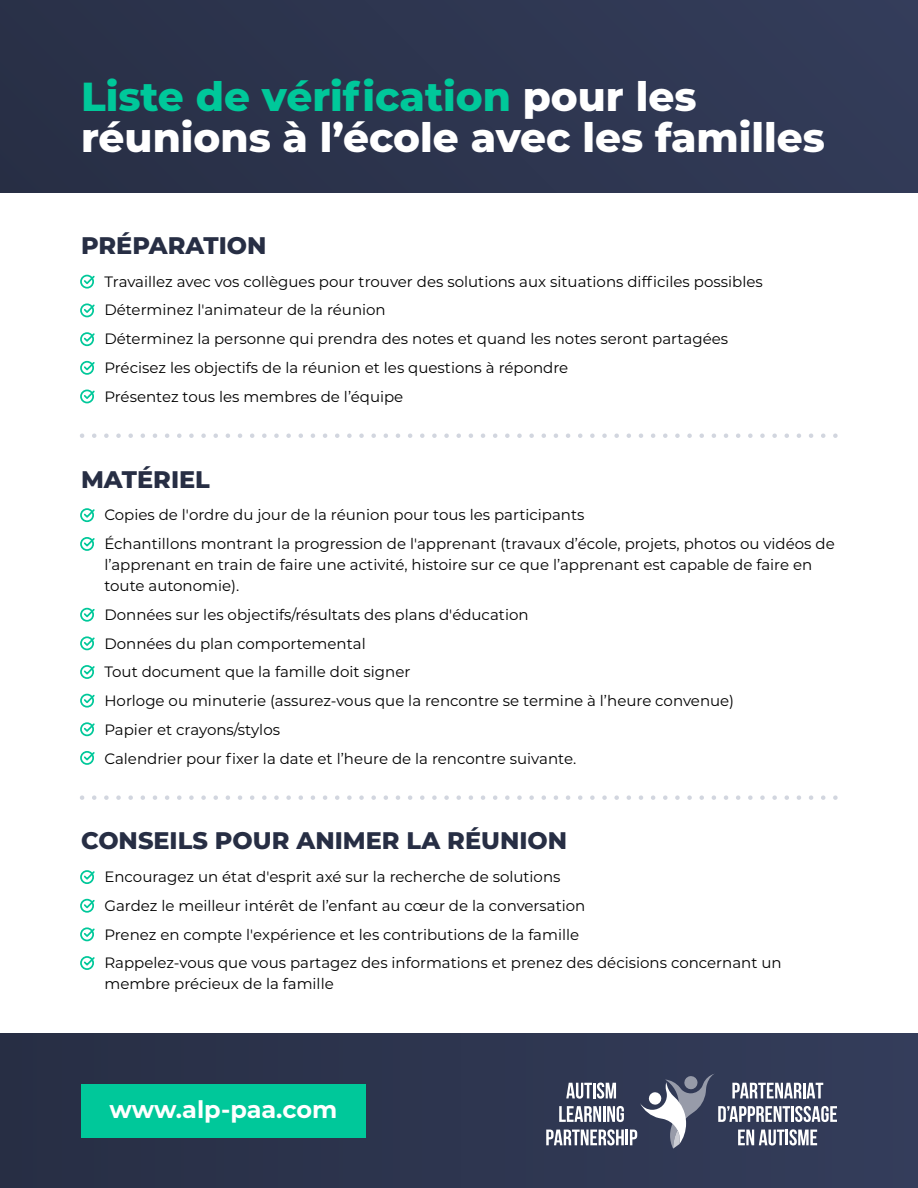
<style>
.page{position:relative;width:918px;height:1188px;background:#fff}
.page>*{position:absolute;margin:0;border:0;box-sizing:border-box;transform-origin:0 0}
.t1{font:800 40.5px/40.5px "Montserrat";color:#fff}
.t2{font:800 24px "Montserrat";color:#272e44}
.t3{font:700 24px "Montserrat";letter-spacing:-.005em;color:#fff}
.t4{font:15px/28.8px "Montserrat";color:#000}
.s1{color:#00c89a}
</style>
<div class="page">
<div style="left:0;top:0;width:918px;height:192px;background:#2d354f"></div>
<div style="left:0;top:1033px;width:918px;height:155px;background:#2d354f"></div>
<div style="left:81px;top:1084px;width:285px;height:54px;background:#00c89a"></div>
<svg style="left:546px;top:1074px;width:291px;height:75px"></svg>
<svg style="left:82px;top:433px;width:755px;height:5px"></svg>
<svg style="left:82px;top:795px;width:755px;height:5px"></svg>
<div style="left:80px;top:275px;width:14px;height:14px;border:2px solid #00c89a;border-radius:50%"></div>
<svg style="left:82px;top:274px;width:13px;height:12px"></svg>
<div style="left:80px;top:303px;width:14px;height:14px;border:2px solid #00c89a;border-radius:50%"></div>
<svg style="left:82px;top:303px;width:13px;height:12px"></svg>
<div style="left:80px;top:332px;width:14px;height:14px;border:2px solid #00c89a;border-radius:50%"></div>
<svg style="left:82px;top:332px;width:13px;height:11px"></svg>
<div style="left:80px;top:361px;width:14px;height:14px;border:2px solid #00c89a;border-radius:50%"></div>
<svg style="left:82px;top:360px;width:13px;height:12px"></svg>
<div style="left:80px;top:390px;width:14px;height:13px;border:2px solid #00c89a;border-radius:50%"></div>
<svg style="left:82px;top:389px;width:13px;height:12px"></svg>
<div style="left:80px;top:508px;width:14px;height:14px;border:2px solid #00c89a;border-radius:50%"></div>
<svg style="left:82px;top:508px;width:13px;height:11px"></svg>
<div style="left:80px;top:537px;width:14px;height:14px;border:2px solid #00c89a;border-radius:50%"></div>
<svg style="left:82px;top:537px;width:13px;height:11px"></svg>
<div style="left:80px;top:608px;width:14px;height:14px;border:2px solid #00c89a;border-radius:50%"></div>
<svg style="left:82px;top:607px;width:13px;height:12px"></svg>
<div style="left:80px;top:636px;width:14px;height:14px;border:2px solid #00c89a;border-radius:50%"></div>
<svg style="left:82px;top:636px;width:13px;height:12px"></svg>
<div style="left:80px;top:665px;width:14px;height:14px;border:2px solid #00c89a;border-radius:50%"></div>
<svg style="left:82px;top:665px;width:13px;height:11px"></svg>
<div style="left:80px;top:694px;width:14px;height:14px;border:2px solid #00c89a;border-radius:50%"></div>
<svg style="left:82px;top:693px;width:13px;height:12px"></svg>
<div style="left:80px;top:722px;width:14px;height:14px;border:2px solid #00c89a;border-radius:50%"></div>
<svg style="left:82px;top:722px;width:13px;height:11px"></svg>
<div style="left:80px;top:751px;width:14px;height:14px;border:2px solid #00c89a;border-radius:50%"></div>
<svg style="left:82px;top:751px;width:13px;height:11px"></svg>
<div style="left:80px;top:870px;width:14px;height:14px;border:2px solid #00c89a;border-radius:50%"></div>
<svg style="left:82px;top:870px;width:13px;height:11px"></svg>
<div style="left:80px;top:899px;width:14px;height:14px;border:2px solid #00c89a;border-radius:50%"></div>
<svg style="left:82px;top:898px;width:13px;height:12px"></svg>
<div style="left:80px;top:927px;width:14px;height:14px;border:2px solid #00c89a;border-radius:50%"></div>
<svg style="left:82px;top:927px;width:13px;height:12px"></svg>
<div style="left:80px;top:956px;width:14px;height:14px;border:2px solid #00c89a;border-radius:50%"></div>
<svg style="left:82px;top:956px;width:13px;height:11px"></svg>
<h1 class="t1" style="left:81px;top:74px;width:746px"><span class="s1">Liste de vérification</span> pour les réunions à l’école avec les familles</h1>
<h2 class="t2" style="left:81px;top:228px;width:187px">PRÉPARATION</h2>
<p class="t4" style="left:104px;top:266px;width:660px">Travaillez avec vos collègues pour trouver des solutions aux situations difficiles possibles Déterminez l'animateur de la réunion<br>Déterminez la personne qui prendra des notes et quand les notes seront partagées Précisez les objectifs de la réunion et les questions à répondre<br>Présentez tous les membres de l’équipe</p>
<h2 class="t2" style="left:81px;top:461px;width:130px">MATÉRIEL</h2>
<p class="t4" style="left:104px;top:500px;width:732px">Copies de l'ordre du jour de la réunion pour tous les participants<br>Échantillons montrant la progression de l'apprenant (travaux d’école, projets, photos ou vidéos de</p>
<p class="t4" style="left:104px;top:554px;width:709px;line-height:21px">l’apprenant en train de faire une activité, histoire sur ce que l’apprenant est capable de faire en toute autonomie).</p>
<p class="t4" style="left:104px;top:599px;width:631px">Données sur les objectifs/résultats des plans d'éducation<br>Données du plan comportemental<br>Tout document que la famille doit signer<br>Horloge ou minuterie (assurez-vous que la rencontre se termine à l’heure convenue)<br>Papier et crayons/stylos<br>Calendrier pour fixer la date et l’heure de la rencontre suivante.</p>
<h2 class="t2" style="left:81px;top:823px;width:488px">CONSEILS POUR ANIMER LA RÉUNION</h2>
<p class="t4" style="left:104px;top:862px;width:679px">Encouragez un état d'esprit axé sur la recherche de solutions<br>Gardez le meilleur intérêt de l’enfant au cœur de la conversation<br>Prenez en compte l'expérience et les contributions de la famille<br>Rappelez-vous que vous partagez des informations et prenez des décisions concernant un</p>
<p class="t4" style="left:104px;top:969px;width:231px">membre précieux de la famille</p>
<h2 class="t3" style="left:110px;top:1092px;width:229px">www.alp-paa.com</h2>
</div>
